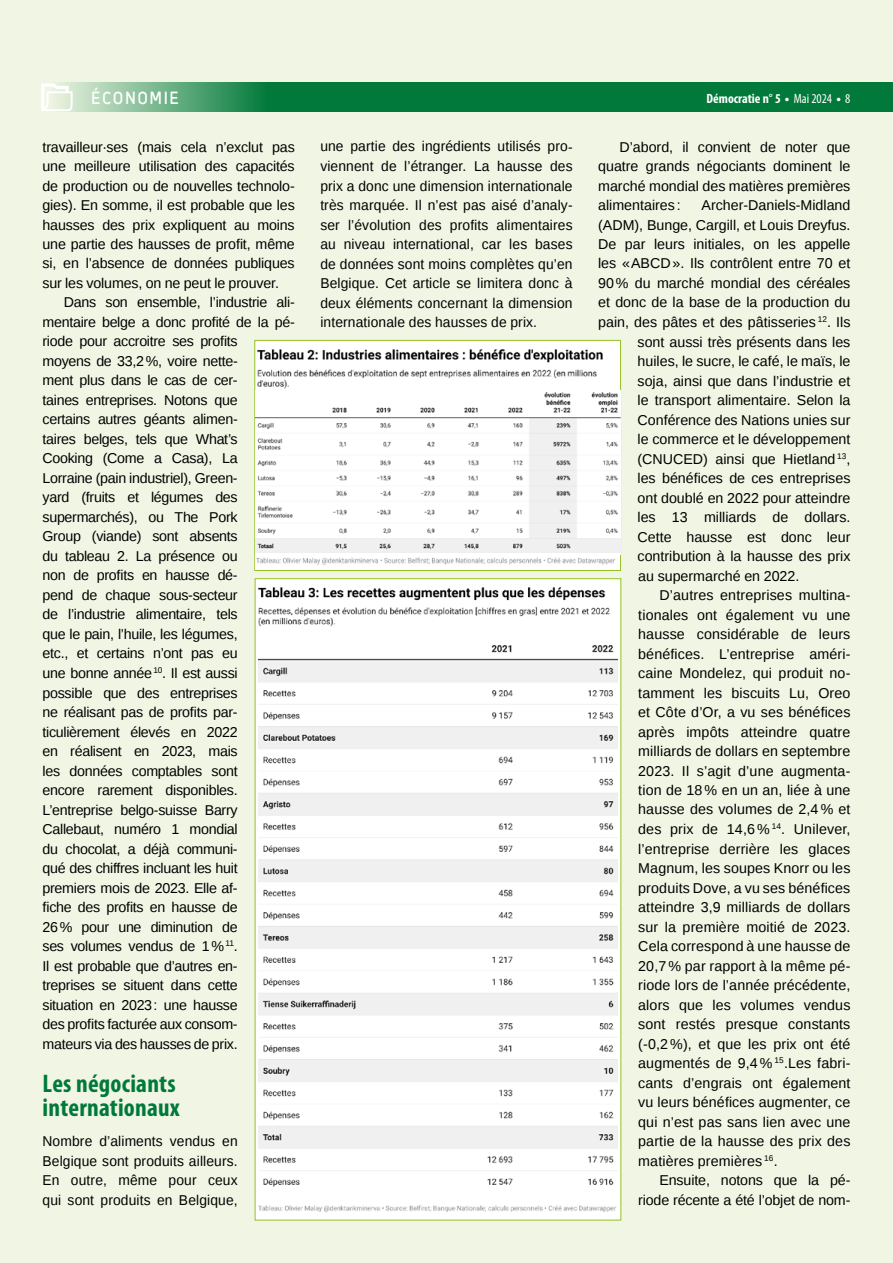
<style>
.page{position:relative;width:893px;height:1263px;background:#f1f6e4}
.page>*{position:absolute;margin:0;border:0;box-sizing:border-box;transform-origin:0 0}
.t1{font:700 condensed 25.5px/24px "Myriad Pro";letter-spacing:.01em;color:#00793a}
.t2{font:18px "Sci Fly Sans";letter-spacing:.085em;color:#fff}
.t3{font:14.25px/19.5px "Liberation Sans";color:#000;text-align:justify}
.t4{font:14.25px/19.5px "Liberation Sans";letter-spacing:-.02em;color:#000}
.t5{font:700 condensed 13.5px "Myriad Pro";color:#fff}
.s1{font-stretch:normal}
.s2{font-weight:400}
</style>
<div class="page">
<svg style="left:62px;top:83px;width:831px;height:29px;background:#1a864c"></svg>
<svg style="left:41px;top:83px;width:32px;height:28px"></svg>
<img style="left:257px;top:582px;width:362px;height:633px">
<img style="left:256px;top:345px;width:363px;height:46px">
<img style="left:255px;top:391px;width:365px;height:162px">
<svg style="left:255px;top:553px;width:365px;height:17px;background:#f4f4f4"></svg>
<p class="t2" style="left:91px;top:88px;width:89px">ÉCONOMIE</p>
<p class="t5" style="left:707px;top:90px;width:145px">Démocratie n° 5 <span class="s1">•</span> <span class="s2">Mai 2024</span> <span class="s1">•</span> <span class="s2">8</span></p>
<p class="t3" style="left:43px;top:137px;width:254px">travailleur·ses (mais cela n’exclut pas une meilleure utilisation des capacités de production ou de nouvelles technolo&shy;gies). En somme, il est probable que les hausses des prix expliquent au moins une partie des hausses de profit, même si, en l’absence de données publiques sur les volumes, on ne peut le prouver.</p>
<p class="t4" style="left:43px;top:293px;width:254px;text-indent:21px">Dans son ensemble, l’industrie ali&shy;mentaire belge a donc profité de la pé&shy;riode pour accroitre ses profits<br>moyens de 33,2%, voire nette-<br>ment plus dans le cas de cer-<br>taines entreprises. Notons que<br>certains autres géants alimen-<br>taires belges, tels que What’s<br>Cooking (Come a Casa), La<br>Lorraine (pain industriel), Green-<br>yard (fruits et légumes des supermarchés), ou The Pork<br>Group (viande) sont absents<br>du tableau 2. La présence ou<br>non de profits en hausse dé-<br>pend de chaque sous-secteur<br>de l’industrie alimentaire, tels<br>que le pain, l’huile, les légumes,<br>etc., et certains n’ont pas eu<br>une bonne année <sup>10</sup>. Il est aussi<br>possible que des entreprises<br>ne réalisant pas de profits par&shy;ticulièrement élevés en 2022<br>en réalisent en 2023, mais<br>les données comptables sont<br>encore rarement disponibles.<br>L’entreprise belgo-suisse Barry<br>Callebaut, numéro 1 mondial<br>du chocolat, a déjà communi-<br>qué des chiffres incluant les huit<br>premiers mois de 2023. Elle af-<br>fiche des profits en hausse de<br>26% pour une diminution de<br>ses volumes vendus de 1% <sup>11</sup>.<br>Il est probable que d’autres en-<br>treprises se situent dans cette<br>situation en 2023: une hausse<br>des profits facturée aux consom-<br>mateurs via des hausses de prix.</p>
<h1 class="t1" style="left:43px;top:1071px;width:139px">Les négociants internationaux</h1>
<p class="t3" style="left:43px;top:1132px;width:197px">Nombre d’aliments vendus en Belgique sont produits ailleurs.<br>En outre, même pour ceux qui sont produits en Belgique,</p>
<p class="t3" style="left:320px;top:137px;width:254px">une partie des ingrédients utilisés pro&shy;viennent de l’étranger. La hausse des prix a donc une dimension internationale très marquée. Il n’est pas aisé d’analy&shy;ser l’évolution des profits alimentaires au niveau international, car les bases de données sont moins complètes qu’en Belgique. Cet article se limitera donc à deux éléments concernant la dimension internationale des hausses de prix.</p>
<p class="t3" style="left:598px;top:137px;width:254px;text-indent:21px">D’abord, il convient de noter que quatre grands négociants dominent le marché mondial des matières premières alimentaires :</p>
<p class="t3" style="left:702px;top:196px;width:150px">Archer-Daniels-Midland</p>
<p class="t3" style="left:598px;top:215px;width:254px">(ADM), Bunge, Cargill, et Louis Dreyfus.</p>
<p class="t3" style="left:598px;top:235px;width:254px">De par leurs initiales, on les appelle</p>
<p class="t3" style="left:598px;top:254px;width:254px">les «ABCD». Ils contrôlent entre 70 et</p>
<p class="t3" style="left:598px;top:274px;width:254px">90% du marché mondial des céréales</p>
<p class="t3" style="left:598px;top:293px;width:254px">et donc de la base de la production du</p>
<p class="t3" style="left:598px;top:313px;width:254px">pain, des pâtes et des pâtisseries <sup>12</sup>. Ils</p>
<p class="t3" style="left:638px;top:332px;width:214px">sont aussi très présents dans les</p>
<p class="t3" style="left:638px;top:352px;width:214px">huiles, le sucre, le café, le maïs, le</p>
<p class="t3" style="left:638px;top:371px;width:214px">soja, ainsi que dans l’industrie et</p>
<p class="t3" style="left:638px;top:391px;width:214px">le transport alimentaire. Selon la</p>
<p class="t3" style="left:638px;top:410px;width:214px">Conférence des Nations unies sur</p>
<p class="t3" style="left:638px;top:430px;width:214px">le commerce et le développement</p>
<p class="t3" style="left:638px;top:449px;width:214px">(CNUCED) ainsi que Hietland <sup>13</sup>,</p>
<p class="t3" style="left:638px;top:469px;width:214px">les bénéfices de ces entreprises</p>
<p class="t3" style="left:638px;top:488px;width:214px">ont doublé en 2022 pour atteindre</p>
<p class="t3" style="left:638px;top:508px;width:214px">les 13 milliards de dollars.</p>
<p class="t3" style="left:638px;top:527px;width:214px">Cette hausse est donc leur</p>
<p class="t3" style="left:638px;top:547px;width:214px">contribution à la hausse des prix</p>
<p class="t3" style="left:638px;top:566px;width:163px">au supermarché en 2022.</p>
<p class="t3" style="left:659px;top:586px;width:192px">D’autres entreprises multina-</p>
<p class="t3" style="left:638px;top:605px;width:214px">tionales ont également vu une</p>
<p class="t3" style="left:638px;top:625px;width:214px">hausse considérable de leurs</p>
<p class="t3" style="left:638px;top:644px;width:214px">bénéfices. L’entreprise améri-</p>
<p class="t3" style="left:638px;top:664px;width:214px">caine Mondelez, qui produit no-</p>
<p class="t3" style="left:638px;top:683px;width:214px">tamment les biscuits Lu, Oreo</p>
<p class="t3" style="left:638px;top:703px;width:214px">et Côte d’Or, a vu ses bénéfices</p>
<p class="t3" style="left:638px;top:722px;width:214px">après impôts atteindre quatre</p>
<p class="t3" style="left:638px;top:742px;width:214px">milliards de dollars en septembre</p>
<p class="t3" style="left:638px;top:761px;width:214px">2023. Il s’agit d’une augmenta-</p>
<p class="t3" style="left:638px;top:781px;width:214px">tion de 18% en un an, liée à une</p>
<p class="t3" style="left:638px;top:800px;width:214px">hausse des volumes de 2,4% et</p>
<p class="t3" style="left:638px;top:820px;width:214px">des prix de 14,6% <sup>14</sup>. Unilever,</p>
<p class="t3" style="left:638px;top:839px;width:214px">l’entreprise derrière les glaces</p>
<p class="t3" style="left:638px;top:859px;width:214px">Magnum, les soupes Knorr ou les</p>
<p class="t3" style="left:638px;top:878px;width:214px">produits Dove, a vu ses bénéfices</p>
<p class="t3" style="left:638px;top:898px;width:214px">atteindre 3,9 milliards de dollars</p>
<p class="t3" style="left:638px;top:917px;width:214px">sur la première moitié de 2023.</p>
<p class="t3" style="left:638px;top:937px;width:214px">Cela correspond à une hausse de</p>
<p class="t3" style="left:638px;top:956px;width:214px">20,7% par rapport à la même pé-</p>
<p class="t3" style="left:638px;top:976px;width:214px">riode lors de l’année précédente,</p>
<p class="t3" style="left:638px;top:995px;width:214px">alors que les volumes vendus</p>
<p class="t3" style="left:638px;top:1015px;width:214px">sont restés presque constants</p>
<p class="t3" style="left:638px;top:1034px;width:214px">(-0,2%), et que les prix ont été</p>
<p class="t3" style="left:638px;top:1054px;width:214px">augmentés de 9,4% <sup>15</sup>.Les fabri-</p>
<p class="t3" style="left:638px;top:1073px;width:214px">cants d’engrais ont également</p>
<p class="t3" style="left:638px;top:1093px;width:214px">vu leurs bénéfices augmenter, ce</p>
<p class="t3" style="left:638px;top:1112px;width:214px">qui n’est pas sans lien avec une</p>
<p class="t3" style="left:638px;top:1132px;width:214px">partie de la hausse des prix des</p>
<p class="t3" style="left:638px;top:1151px;width:141px">matières premières <sup>16</sup>.</p>
<p class="t3" style="left:659px;top:1171px;width:192px">Ensuite, notons que la pé-</p>
<p class="t3" style="left:638px;top:1190px;width:214px">riode récente a été l’objet de nom-</p>
</div>
